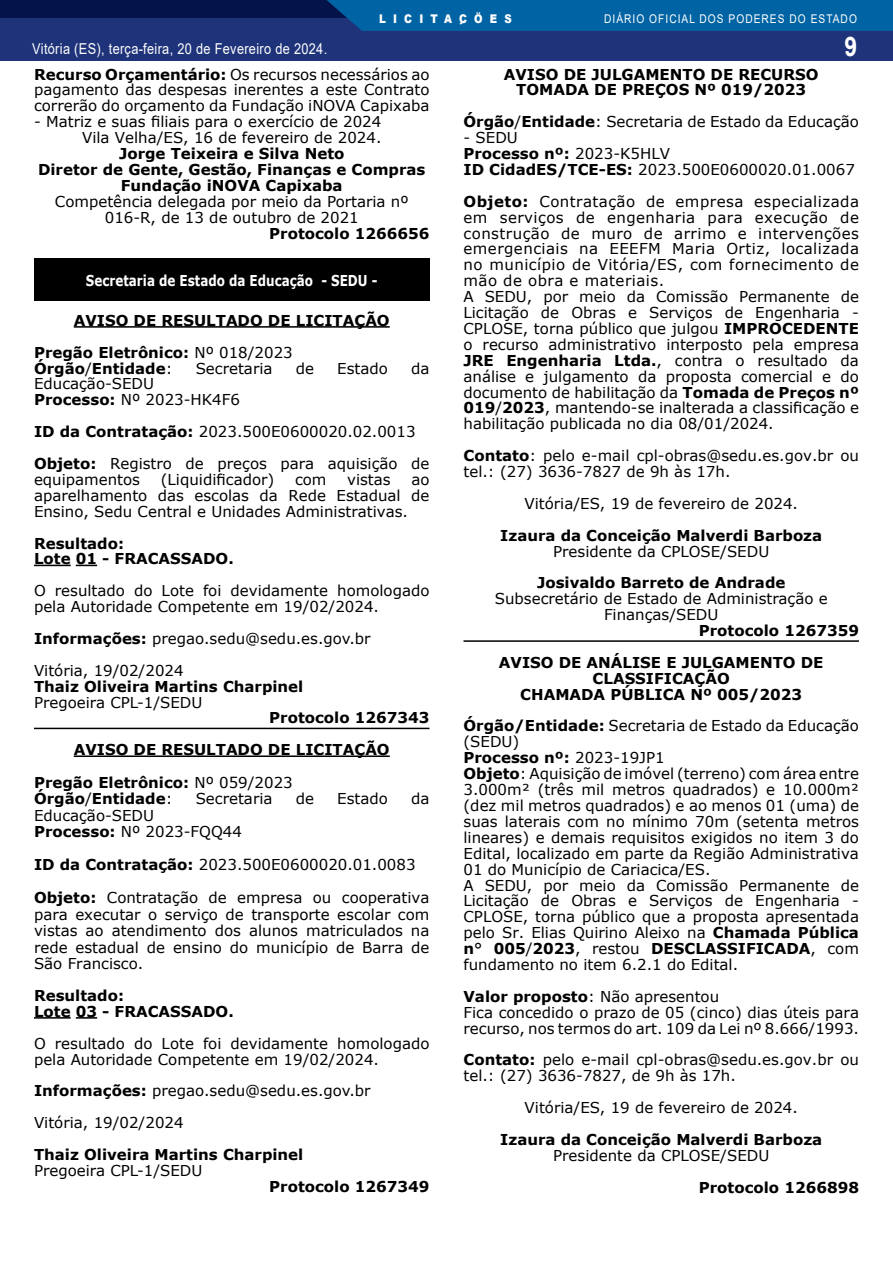
<style>
.page{position:relative;width:893px;height:1263px;background:#fff}
.page>*{position:absolute;margin:0;border:0;box-sizing:border-box;transform-origin:0 0}
.t1{font:700 27px "Arial";color:#fff;scale:.85 1}
.t2{font:15px/15.9px "Verdana";color:#000}
.t3{font:700 15px/15.9px "Verdana";color:#000}
.t4{font:15px "Arial";letter-spacing:.025em;color:#fff;scale:.85 1}
.t5{font:700 15px "Verdana";color:#fff;scale:.8 1}
.t6{font:12px "Arial";letter-spacing:.1em;color:#fff;scale:.85 1}
.t7{font:900 12px "Arial";letter-spacing:.7em;color:#fff;scale:.85 1}
.s1{font-weight:700}
.s2{font-weight:400}
</style>
<div class="page">
<div style="left:1px;top:0;width:892px;height:61px;background:#1e3379"></div>
<div style="left:1px;top:0;width:892px;height:18px;background:#05134b"></div>
<hr style="left:74px;top:326px;width:316px;height:2px;background:#000">
<hr style="left:34px;top:565px;width:37px;height:1px;background:#000">
<svg style="left:76px;top:565px;width:21px;height:1px"></svg>
<hr style="left:34px;top:728px;width:395px;height:1px;background:#000">
<hr style="left:74px;top:755px;width:316px;height:2px;background:#000">
<hr style="left:34px;top:1017px;width:37px;height:2px;background:#000">
<hr style="left:76px;top:1017px;width:21px;height:2px;background:#000">
<div style="left:34px;top:259px;width:395px;height:42px;background:#000"></div>
<hr style="left:463px;top:640px;width:396px;height:2px;background:#000">
<div style="left:327px;top:0;width:566px;height:31px;background:#0064a4"></div>
<p class="t7" style="left:379px;top:10px;width:157px">LICITACÖES</p>
<p class="t6" style="left:604px;top:10px;width:299px">DIÁRIO OFICIAL DOS PODERES DO ESTADO</p>
<p class="t4" style="left:32px;top:38px;width:348px">Vitória (ES), terça-feira, 20 de Fevereiro de 2024.</p>
<p class="t2" style="left:34px;top:66px;width:397px;text-align:justify"><span class="s1">Recurso Orçamentário:</span> Os recursos necessários ao pagamento das despesas inerentes a este Contrato correrão do orçamento da Fundação iNOVA Capixaba</p>
<p class="t2" style="left:34px;top:114px;width:349px;text-align:right">- Matriz e suas filiais para o exercício de 2024<br>Vila Velha/ES, 16 de fevereiro de 2024.</p>
<p class="t3" style="left:38px;top:145px;width:389px;text-align:center">Jorge Teixeira e Silva Neto<br>Diretor de Gente, Gestão, Finanças e Compras<br>Fundação iNOVA Capixaba</p>
<p class="t2" style="left:55px;top:193px;width:355px;text-align:center">Competência delegada por meio da Portaria nº<br>016-R, de 13 de outubro de 2021</p>
<p class="t3" style="left:269px;top:225px;width:162px">Protocolo 1266656</p>
<p class="t5" style="left:86px;top:270px;width:366px">Secretaria de Estado da Educação - SEDU -</p>
<p class="t3" style="left:34px;top:304px;width:357px;line-height:31.8px;text-indent:40px">AVISO DE RESULTADO DE LICITAÇÃO<br>Pregão Eletrônico: <span class="s2">Nº 018/2023</span></p>
<p class="t3" style="left:34px;top:360px;width:140px">Órgão<span class="s2">/</span>Entidade<span class="s2">:</span></p>
<p class="t2" style="left:196px;top:360px;width:78px">Secretaria</p>
<p class="t2" style="left:296px;top:360px;width:20px">de</p>
<p class="t2" style="left:337px;top:360px;width:52px">Estado</p>
<p class="t2" style="left:411px;top:360px;width:20px">da</p>
<p class="t2" style="left:34px;top:376px;width:207px">Educação-SEDU<br><span class="s1">Processo:</span> Nº 2023-HK4F6</p>
<p class="t2" style="left:34px;top:416px;width:397px;line-height:31.8px"><span class="s1">ID da Contratação:</span> 2023.500E0600020.02.0013<br><span class="s1">Objeto:</span> Registro de preços para aquisição de</p>
<p class="t2" style="left:34px;top:471px;width:108px">equipamentos</p>
<p class="t2" style="left:161px;top:471px;width:115px">(Liquidificador)</p>
<p class="t2" style="left:295px;top:471px;width:33px">com</p>
<p class="t2" style="left:347px;top:471px;width:45px">vistas</p>
<p class="t2" style="left:34px;top:471px;width:397px;text-align:justify;text-indent:377px">ao aparelhamento das escolas da Rede Estadual de Ensino, Sedu Central e Unidades Administrativas.</p>
<p class="t3" style="left:34px;top:535px;width:201px">Resultado:<br>Lote 01 - FRACASSADO.</p>
<p class="t2" style="left:34px;top:583px;width:397px">O resultado do Lote foi devidamente homologado pela Autoridade Competente em 19/02/2024.</p>
<p class="t2" style="left:34px;top:622px;width:338px;line-height:31.8px"><span class="s1">Informações:</span> pregao.sedu@sedu.es.gov.br<br>Vitória, 19/02/2024</p>
<p class="t3" style="left:34px;top:678px;width:271px">Thaiz Oliveira Martins Charpinel</p>
<p class="t2" style="left:34px;top:694px;width:170px">Pregoeira CPL-1/SEDU</p>
<p class="t3" style="left:269px;top:710px;width:162px">Protocolo 1267343</p>
<p class="t3" style="left:74px;top:741px;width:317px">AVISO DE RESULTADO DE LICITAÇÃO</p>
<p class="t3" style="left:34px;top:774px;width:260px">Pregão Eletrônico: <span class="s2">Nº 059/2023</span></p>
<p class="t3" style="left:34px;top:790px;width:140px">Órgão<span class="s2">/</span>Entidade<span class="s2">:</span></p>
<p class="t2" style="left:196px;top:790px;width:78px">Secretaria</p>
<p class="t2" style="left:296px;top:790px;width:20px">de</p>
<p class="t2" style="left:337px;top:790px;width:52px">Estado</p>
<p class="t2" style="left:411px;top:790px;width:20px">da</p>
<p class="t2" style="left:34px;top:807px;width:209px;line-height:16.5px">Educação-SEDU<br><span class="s1">Processo:</span> Nº 2023-FQQ44</p>
<p class="t2" style="left:34px;top:856px;width:383px"><span class="s1">ID da Contratação:</span> 2023.500E0600020.01.0083</p>
<p class="t2" style="left:34px;top:889px;width:397px;line-height:16.5px;text-align:justify"><span class="s1">Objeto:</span> Contratação de empresa ou cooperativa para executar o serviço de transporte escolar com vistas ao atendimento dos alunos matriculados na rede estadual de ensino do município de Barra de São Francisco.</p>
<p class="t3" style="left:34px;top:987px;width:201px">Resultado:<br>Lote 03 - FRACASSADO.</p>
<p class="t2" style="left:34px;top:1035px;width:397px">O resultado do Lote foi devidamente homologado pela Autoridade Competente em 19/02/2024.</p>
<p class="t2" style="left:34px;top:1075px;width:338px;line-height:31.8px"><span class="s1">Informações:</span> pregao.sedu@sedu.es.gov.br<br>Vitória, 19/02/2024</p>
<p class="t3" style="left:34px;top:1146px;width:271px">Thaiz Oliveira Martins Charpinel</p>
<p class="t2" style="left:34px;top:1162px;width:170px">Pregoeira CPL-1/SEDU</p>
<p class="t3" style="left:269px;top:1178px;width:162px">Protocolo 1267349</p>
<h1 class="t1" style="left:844px;top:27px;width:17px">9</h1>
<p class="t3" style="left:504px;top:66px;width:316px;text-align:center">AVISO DE JULGAMENTO DE RECURSO<br>TOMADA DE PREÇOS Nº 019/2023</p>
<p class="t2" style="left:463px;top:114px;width:397px"><span class="s1">Órgão</span>/<span class="s1">Entidade</span>: Secretaria de Estado da Educação</p>
<p class="t2" style="left:463px;top:130px;width:393px">- SEDU<br><span class="s1">Processo nº:</span> 2023-K5HLV<br><span class="s1">ID CidadES/TCE-ES:</span> 2023.500E0600020.01.0067</p>
<p class="t2" style="left:463px;top:193px;width:397px"><span class="s1">Objeto:</span> Contratação de empresa especializada em serviços de engenharia para execução de construção de muro de arrimo e intervenções emergenciais na EEEFM Maria Ortiz, localizada no município de Vitória/ES, com fornecimento de mão de obra e materiais.<br>A SEDU, por meio da Comissão Permanente de Licitação de Obras e Serviços de Engenharia - CPLOSE, torna público que julgou <span class="s1">IMPROCEDENTE </span>o recurso administrativo interposto pela empresa <span class="s1">JRE Engenharia Ltda.</span>, contra o resultado da análise e julgamento da proposta comercial e do documento de habilitação da <span class="s1">Tomada de Preços nº 019</span>/<span class="s1">2023</span>, mantendo-se inalterada a classificação e habilitação publicada no dia 08/01/2024.</p>
<p class="t2" style="left:463px;top:448px;width:397px"><span class="s1">Contato</span>: pelo e-mail cpl-obras@sedu.es.gov.br ou tel.: (27) 3636-7827 de 9h às 17h.</p>
<p class="t2" style="left:524px;top:495px;width:275px">Vitória/ES, 19 de fevereiro de 2024.</p>
<p class="t3" style="left:500px;top:527px;width:324px">Izaura da Conceição Malverdi Barboza</p>
<p class="t2" style="left:553px;top:543px;width:218px">Presidente da CPLOSE/SEDU</p>
<p class="t3" style="left:537px;top:575px;width:250px">Josivaldo Barreto de Andrade</p>
<p class="t2" style="left:495px;top:591px;width:334px;text-align:center">Subsecretário de Estado de Administração e<br>Finanças/SEDU</p>
<p class="t3" style="left:499px;top:614px;width:362px;line-height:31.8px;text-indent:200px">Protocolo 1267359<br>AVISO DE ANÁLISE E JULGAMENTO DE</p>
<p class="t3" style="left:520px;top:670px;width:283px;text-align:center">CLASSIFICAÇÃO<br>CHAMADA PÚBLICA Nº 005/2023</p>
<p class="t2" style="left:463px;top:718px;width:397px"><span class="s1">Órgão/Entidade:</span> Secretaria de Estado da Educação (SEDU)<br><span class="s1">Processo nº:</span> 2023-19JP1<br><span class="s1">Objeto</span>: Aquisição de imóvel (terreno) com área entre 3.000m² (três mil metros quadrados) e 10.000m² (dez mil metros quadrados) e ao menos 01 (uma) de suas laterais com no mínimo 70m (setenta metros lineares) e demais requisitos exigidos no item 3 do Edital, localizado em parte da Região Administrativa 01 do Município de Cariacica/ES.<br>A SEDU, por meio da Comissão Permanente de Licitação de Obras e Serviços de Engenharia - CPLOSE, torna público que a proposta apresentada pelo Sr. Elias Quirino Aleixo na <span class="s1">Chamada Pública n</span>° <span class="s1">005</span>/<span class="s1">2023</span>, restou <span class="s1">DESCLASSIFICADA</span>, com fundamento no item 6.2.1 do Edital.</p>
<p class="t2" style="left:463px;top:988px;width:397px"><span class="s1">Valor proposto</span>: Não apresentou<br>Fica concedido o prazo de 05 (cinco) dias úteis para recurso, nos termos do art. 109 da Lei nº 8.666/1993.</p>
<p class="t2" style="left:463px;top:1052px;width:397px"><span class="s1">Contato:</span> pelo e-mail cpl-obras@sedu.es.gov.br ou tel.: (27) 3636-7827, de 9h às 17h.</p>
<p class="t2" style="left:525px;top:1099px;width:275px">Vitória/ES, 19 de fevereiro de 2024.</p>
<p class="t3" style="left:500px;top:1131px;width:324px">Izaura da Conceição Malverdi Barboza</p>
<p class="t2" style="left:553px;top:1147px;width:218px">Presidente da CPLOSE/SEDU</p>
<p class="t3" style="left:699px;top:1179px;width:162px">Protocolo 1266898</p>
</div>
